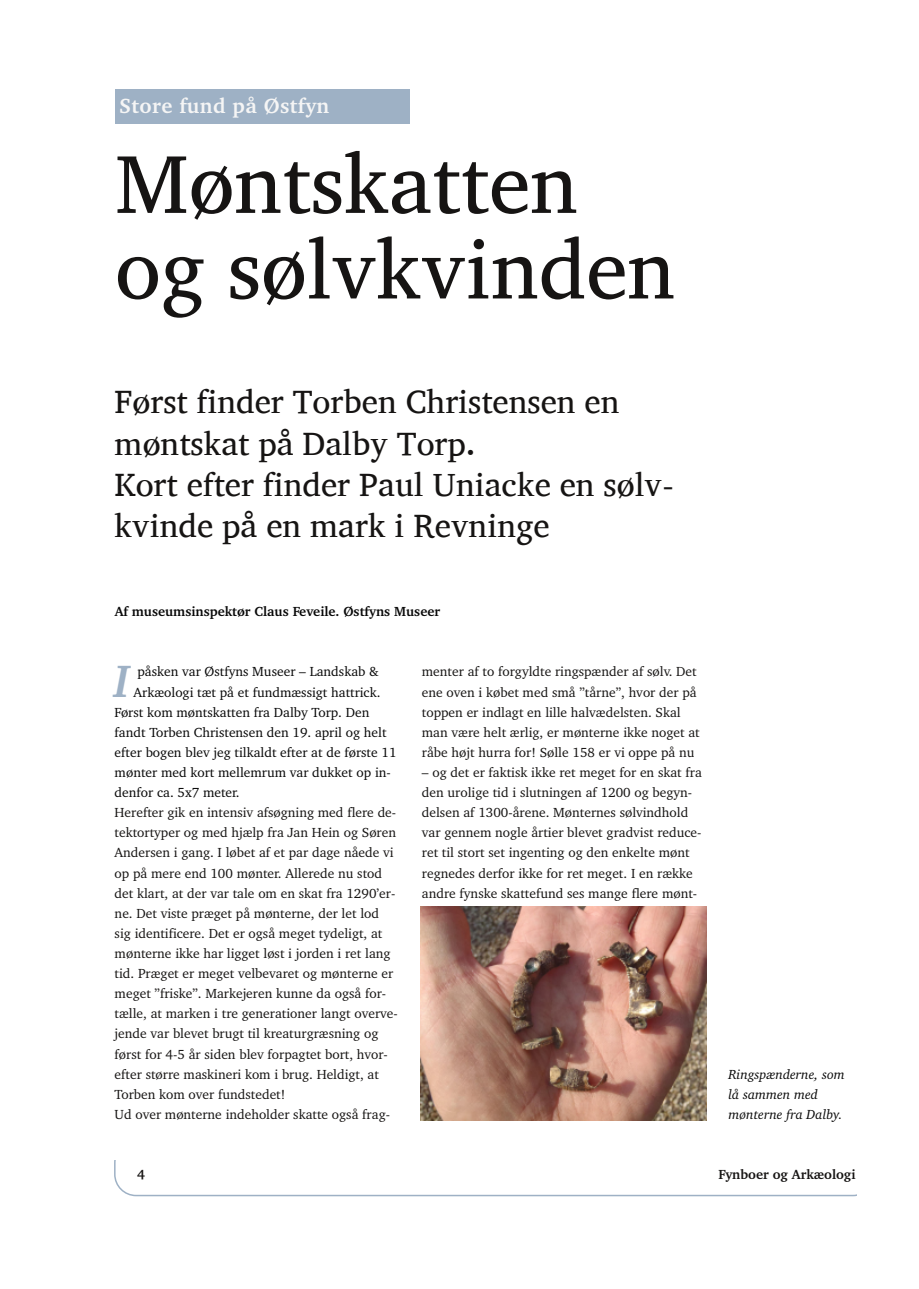
<style>
.page{position:relative;width:919px;height:1289px;background:#fff}
.page>*{position:absolute;margin:0;border:0;box-sizing:border-box;transform-origin:0 0}
.t1{font:84px/85.5px "Abyssinica SIL";color:#161413}
.t2{font:italic 700 46.35px "Charter BT";color:#9eb1c5}
.t3{font:33px/41.2px "Abyssinica SIL";color:#161413}
.t4{font:700 21px "Charter BT";letter-spacing:.02em;color:#f5f5f5}
.t5{font:13.5px/20.1px "Charter BT";color:#161413}
.t6{font:13.5px "Charter BT";color:#080808}
.t7{font:italic 13.5px/20.1px "Charter BT";color:#080808}
.t8{font:700 13.5px "Charter BT";color:#080808}
.t9{font:700 13.5px "Charter BT";color:#161413}
</style>
<div class="page">
<div style="left:114px;top:1140px;width:760px;height:55px;border:2px solid #9eb1c5;border-radius:21px"></div>
<div style="left:94px;top:1130px;width:781px;height:29px;background:#fff"></div>
<div style="left:856px;top:1096px;width:33px;height:136px;background:#fff"></div>
<div style="left:115px;top:90px;width:295px;height:34px;background:#9eb1c5"></div>
<img style="left:420px;top:906px;width:286px;height:214px">
<h3 class="t4" style="left:119px;top:98px;width:211px">Store fund på Østfyn</h3>
<h1 class="t1" style="left:115px;top:141px;width:561px">Møntskatten og sølvkvinden</h1>
<h3 class="t3" style="left:114px;top:381px;width:560px">Først finder Torben Christensen en møntskat på Dalby Torp.<br>Kort efter finder Paul Uniacke en sølv&shy;kvinde på en mark i Revninge</h3>
<p class="t8" style="left:115px;top:606px;width:327px">Af museumsinspektør Claus Feveile. Østfyns Museer</p>
<h2 class="t2" style="left:114px;top:662px;width:18px">I</h2>
<p class="t6" style="left:137px;top:666px;width:243px">påsken var Østfyns Museer – Landskab &amp;</p>
<p class="t6" style="left:134px;top:686px;width:248px">Arkæologi tæt på et fundmæssigt hattrick.</p>
<p class="t6" style="left:115px;top:706px;width:256px">Først kom møntskatten fra Dalby Torp. Den</p>
<p class="t6" style="left:115px;top:726px;width:273px">fandt Torben Christensen den 19. april og helt</p>
<p class="t6" style="left:115px;top:746px;width:283px">efter bogen blev jeg tilkaldt efter at de første 11</p>
<p class="t6" style="left:115px;top:766px;width:277px">mønter med kort mellemrum var dukket op in-</p>
<p class="t6" style="left:115px;top:787px;width:126px">denfor ca. 5x7 meter.</p>
<p class="t5" style="left:115px;top:803px;width:284px">Herefter gik en intensiv afsøgning med flere de&shy;tektortyper og med hjælp fra Jan Hein og Søren Andersen i gang. I løbet af et par dage nåede vi op på mere end 100 mønter. Allerede nu stod det klart, at der var tale om en skat fra 1290’er&shy;ne. Det viste præget på mønterne, der let lod sig identificere. Det er også meget tydeligt, at mønterne ikke har ligget løst i jorden i ret lang tid. Præget er meget velbevaret og mønterne er meget ”friske”. Markejeren kunne da også for&shy;tælle, at marken i tre generationer langt overve&shy;jende var blevet brugt til kreaturgræsning og først for 4-5 år siden blev forpagtet bort, hvor&shy;efter større maskineri kom i brug. Heldigt, at Torben kom over fundstedet!<br>Ud over mønterne indeholder skatte også frag-</p>
<p class="t5" style="left:422px;top:662px;width:279px">menter af to forgyldte ringspænder af sølv. Det ene oven i købet med små ”tårne”, hvor der på toppen er indlagt en lille halvædelsten. Skal man være helt ærlig, er mønterne ikke noget at råbe højt hurra for! Sølle 158 er vi oppe på nu</p>
<p class="t5" style="left:422px;top:763px;width:281px">– og det er faktisk ikke ret meget for en skat fra den urolige tid i slutningen af 1200 og begyn&shy;delsen af 1300-årene. Mønternes sølvindhold var gennem nogle årtier blevet gradvist reduce&shy;ret til stort set ingenting og den enkelte mønt regnedes derfor ikke for ret meget. I en række andre fynske skattefund ses mange flere mønt-</p>
<p class="t7" style="left:728px;top:1064px;width:118px">Ringspænderne, som lå sammen med mønterne fra Dalby.</p>
<p class="t9" style="left:137px;top:1168px;width:9px">4</p>
<p class="t9" style="left:718px;top:1168px;width:139px">Fynboer og Arkæologi</p>
</div>
